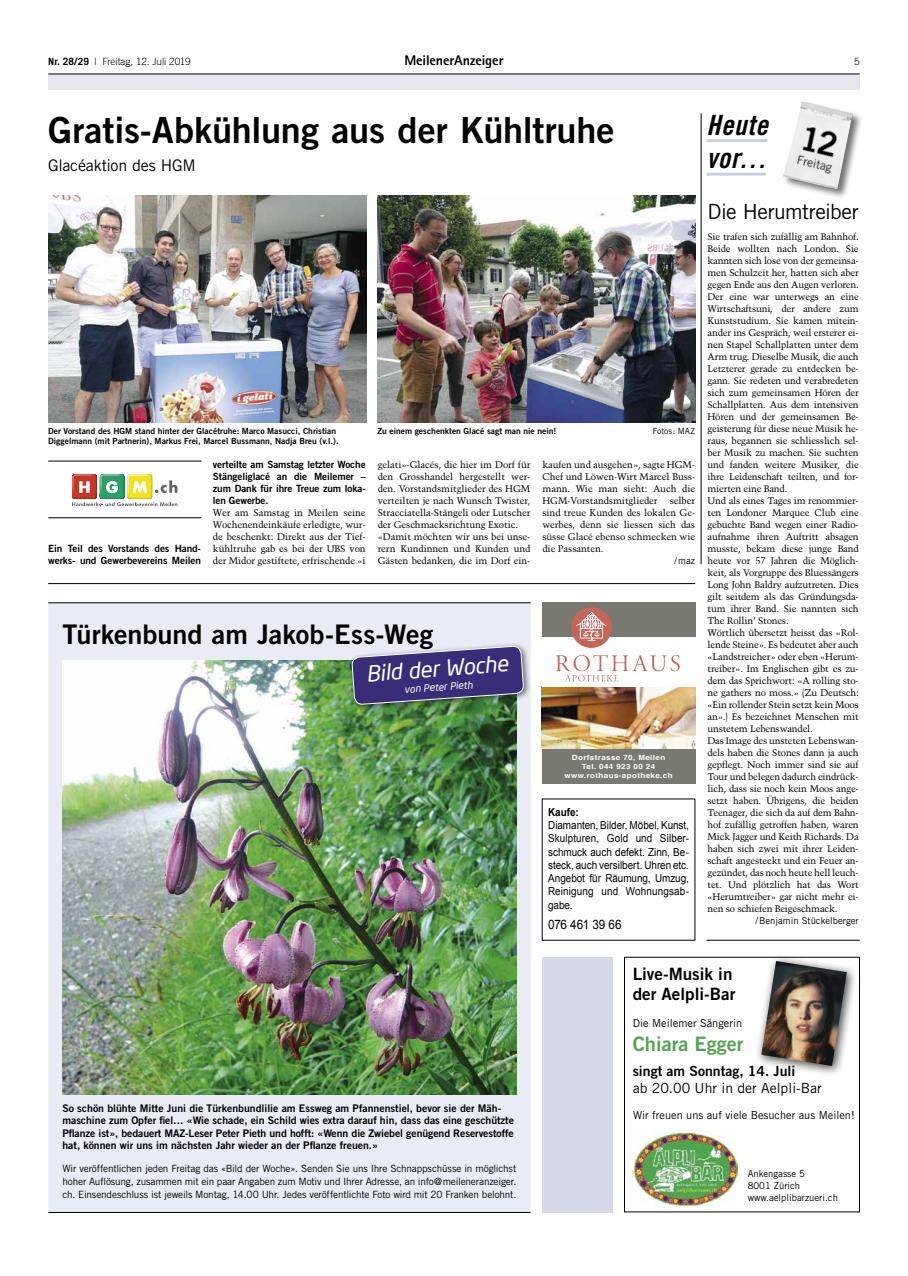
<style>
.page{position:relative;width:908px;height:1276px;background:#fff}
.page>*{position:absolute;margin:0;border:0;box-sizing:border-box;transform-origin:0 0}
.t1{font:36px "Trade Gothic Bold Two";letter-spacing:-.005em;color:#000}
.t2{font:28px/33.6px "Trade Gothic Bold Cond Twenty Obl";letter-spacing:.02em;color:#000}
.t3{font:27px "Trade Gothic Bold Two";color:#000}
.t4{font:italic 22px "Neo Sans";color:#fff}
.t5{font:21px "Trade Gothic";letter-spacing:-.025em;color:#000}
.t6{font:20px "Trade Gothic Bold Two";color:#52a450}
.t7{font:17px/20.4px "Trade Gothic Bold Two";color:#000}
.t8{font:16px "Trade Gothic";letter-spacing:-.02em;color:#000}
.t9{font:14px "Trade Gothic";color:#000}
.t10{font:14px "Trade Gothic Bold Two";color:#000}
.t11{font:800 14px "Rotis Sans Serif";letter-spacing:-.005em;color:#000}
.t12{font:13px "Arial";letter-spacing:-.01em;color:#000;scale:.9 1}
.t13{font:11px/13.2px "Arial";color:#000;text-align:justify;scale:.9 1}
.t14{font:11px "Trade Gothic";color:#000}
.t15{font:700 11px "Arial";letter-spacing:.005em;color:#000;scale:.9 1}
.t16{font:10.5px/12.6px "Trade Gothic Bold Two";letter-spacing:-.005em;color:#000}
.t17{font:10px/13px "Trade Gothic";letter-spacing:-.02em;color:#000;text-align:justify}
.t18{font:10px/12px "Trade Gothic Bold Two";letter-spacing:-.01em;color:#000}
.t19{font:300 10px "Trade Gothic";letter-spacing:-.015em;color:#000}
.t20{font:italic 10px "Neo Sans";color:#fff}
.t21{font:9.5px/12px "Trump Mediaeval";letter-spacing:-.02em;color:#000;text-align:justify}
.t22{font:9.5px/12px "Trade Gothic";color:#000}
.t23{font:8.5px "Trade Gothic Bold Two";color:#000}
.t24{font:8.5px "Trade Gothic";color:#000}
.t25{font:700 7.2px/9px "Helvetica";letter-spacing:.05em;color:#fff;text-align:center;scale:1.11 1}
.s1{font-weight:700}
</style>
<div class="page">
<div style="left:48px;top:74px;width:811px;height:15px;background:#e6e6f0"></div>
<hr style="left:48px;top:74px;width:811px;height:1px;background:#000">
<div style="left:781px;top:101px;width:82px;height:99px;background:#000;opacity:.55"></div>
<img style="left:782px;top:101px;width:70px;height:88px">
<hr style="left:706px;top:139px;width:61px;height:3px;background:#cccde2">
<hr style="left:706px;top:173px;width:59px;height:3px;background:#cccde2">
<hr style="left:706px;top:940px;width:153px;height:1px;background:#000">
<hr style="left:700px;top:113px;width:1px;height:451px;background:#000">
<div style="left:541px;top:957px;width:71px;height:255px;background:#d6d7e8"></div>
<hr style="left:48px;top:583px;width:646px;height:1px;background:#000">
<img style="left:377px;top:196px;width:317px;height:226px">
<img style="left:48px;top:196px;width:318px;height:226px">
<img style="left:632px;top:1130px;width:105px;height:75px">
<div style="left:754px;top:954px;width:103px;height:123px;background:#000;opacity:.75"></div>
<img style="left:760px;top:961px;width:86px;height:105px">
<svg style="left:72px;top:474px;width:105px;height:32px"></svg>
<hr style="left:48px;top:461px;width:153px;height:1px;background:#000">
<hr style="left:48px;top:517px;width:153px;height:1px;background:#000">
<div style="left:48px;top:603px;width:482px;height:609px;background:#e9ecf4"></div>
<hr style="left:48px;top:602px;width:482px;height:1px;background:#000">
<hr style="left:48px;top:1212px;width:482px;height:1px;background:#000">
<img style="left:62px;top:660px;width:454px;height:434px">
<div style="left:347px;top:642px;width:184px;height:70px;background:#000;opacity:.55"></div>
<svg style="left:351px;top:646px;width:172px;height:59px"></svg>
<div style="left:541px;top:602px;width:153px;height:182px;background:#7a7971"></div>
<img style="left:541px;top:686px;width:153px;height:63px">
<div style="left:541px;top:637px;width:153px;height:49px;background:#fff"></div>
<div style="left:570px;top:607px;width:41px;height:41px;background:#c36559;border-radius:50%"></div>
<svg style="left:576px;top:612px;width:30px;height:29px"></svg>
<svg style="left:555px;top:655px;width:124px;height:26px"></svg>
<p class="t19" style="left:48px;top:56px;width:144px"><span class="s1">Nr. 28/29</span> | Freitag, 12. Juli 2019</p>
<h3 class="t11" style="left:404px;top:52px;width:101px">MeilenerAnzeiger</h3>
<p class="t19" style="left:853px;top:56px;width:7px">5</p>
<h1 class="t1" style="left:48px;top:107px;width:567px">Gratis-Abkühlung aus der Kühltruhe</h1>
<h3 class="t8" style="left:48px;top:156px;width:149px">Glacéaktion des HGM</h3>
<p class="t23" style="left:48px;top:425px;width:289px">Der Vorstand des HGM stand hinter der Glacétruhe: Marco Masucci, Christian</p>
<p class="t23" style="left:377px;top:425px;width:180px">Zu einem geschenkten Glacé sagt man nie nein!</p>
<p class="t24" style="left:652px;top:425px;width:44px">Fotos: MAZ</p>
<p class="t23" style="left:48px;top:435px;width:292px">Diggelmann (mit Partnerin), Markus Frei, Marcel Bussmann, Nadja Breu (v.l.).</p>
<p class="t18" style="left:48px;top:542px;width:154px">Ein Teil des Vorstands des Hand&shy;werks- und Gewerbevereins Meilen</p>
<p class="t18" style="left:213px;top:458px;width:154px;text-align:justify">verteilte am Samstag letzter Woche Stängeliglacé an die Meilemer – zum Dank für ihre Treue zum loka&shy;len Gewerbe.</p>
<p class="t21" style="left:213px;top:507px;width:154px">Wer am Samstag in Meilen seine Wochenendeinkäufe erledigte, wur&shy;de beschenkt: Direkt aus der Tief&shy;kühltruhe gab es bei der UBS von der Midor gestiftete, erfrischende «i</p>
<p class="t21" style="left:377px;top:459px;width:154px;text-align:left">gelati»-Glacés, die hier im Dorf für den Grosshandel hergestellt wer&shy;den. Vorstandsmitglieder des HGM verteilten je nach Wunsch Twister, Stracciatella-Stängeli oder Lutscher der Geschmacksrichtung Exotic. «Damit möchten wir uns bei unse&shy;rern Kundinnen und Kunden und Gästen bedanken, die im Dorf ein-</p>
<p class="t21" style="left:542px;top:459px;width:154px">kaufen und ausgehen», sagte HGM-Chef und Löwen-Wirt Marcel Buss&shy;mann. Wie man sieht: Auch die HGM-Vorstandsmitglieder</p>
<p class="t21" style="left:542px;top:495px;width:154px;text-indent:127px">selber sind treue Kunden des lokalen Ge&shy;werbes, denn sie liessen sich das süsse Glacé ebenso schmecken wie die Passanten.</p>
<p class="t22" style="left:674px;top:554px;width:22px">/maz</p>
<h3 class="t3" style="left:62px;top:617px;width:372px">Türkenbund am Jakob-Ess-Weg</h3>
<h3 class="t4" style="left:365px;top:660px;width:144px;rotate:-4deg">Bild der Woche</h3>
<p class="t20" style="left:404px;top:683px;width:70px;rotate:-4deg">von Peter Pieth</p>
<p class="t25" style="left:564px;top:753px;width:99px">Dorfstrasse 70, Meilen<br>Tel. 044 923 00 24 www.rothaus-apotheke.ch</p>
<p class="t15" style="left:548px;top:806px;width:36px">Kaufe:</p>
<p class="t13" style="left:548px;top:819px;width:158px">Diamanten, Bilder, Möbel, Kunst, Skulpturen, Gold und Silber&shy;schmuck auch defekt. Zinn, Be&shy;steck, auch versilbert. Uhren etc.<br>Angebot für Räumung, Umzug, Reinigung und Wohnungsab&shy;gabe.</p>
<h3 class="t12" style="left:548px;top:917px;width:83px">076 461 39 66</h3>
<h2 class="t2" style="left:706px;top:108px;width:63px">Heute vor…</h2>
<h3 class="t5" style="left:707px;top:198px;width:153px">Die Herumtreiber</h3>
<p class="t21" style="left:707px;top:231px;width:153px;text-align:left">Sie trafen sich zufällig am Bahnhof.<br>Beide wollten nach London. Sie kannten sich lose von der gemeinsa&shy;men Schulzeit her, hatten sich aber gegen Ende aus den Augen verloren.<br>Der eine war unterwegs an eine Wirtschaftsuni, der andere zum Kunststudium. Sie kamen mitein&shy;ander ins Gespräch, weil ersterer ei&shy;nen Stapel Schallplatten unter dem Arm trug. Dieselbe Musik, die auch Letzterer gerade zu entdecken be&shy;gann. Sie redeten und verabredeten sich zum gemeinsamen Hören der Schallplatten. Aus dem intensiven Hören und der gemeinsamen Be&shy;geisterung für diese neue Musik he&shy;raus, begannen sie schliesslich sel&shy;ber Musik zu machen. Sie suchten und fanden weitere Musiker, die ihre Leidenschaft teilten, und for&shy;mierten eine Band.<br>Und als eines Tages im renommier&shy;ten Londoner Marquee Club eine gebuchte Band wegen einer Radio&shy;aufnahme ihren Auftritt absagen musste, bekam diese junge Band heute vor 57 Jahren die Möglich&shy;keit, als Vorgruppe des Bluessängers Long John Baldry aufzutreten. Dies gilt seitdem als das Gründungsda&shy;tum ihrer Band. Sie nannten sich The Rollin’ Stones.<br>Wörtlich übersetzt heisst das «Rol&shy;lende Steine». Es bedeutet aber auch «Landstreicher» oder eben «Herum&shy;treiber». Im Englischen gibt es zu&shy;dem das Sprichwort: «A rolling sto&shy;ne gathers no moss.» (Zu Deutsch: «Ein rollender Stein setzt kein Moos an».) Es bezeichnet Menschen mit unstetem Lebenswandel.<br>Das Image des unsteten Lebenswan&shy;dels haben die Stones dann ja auch gepflegt. Noch immer sind sie auf Tour und belegen dadurch eindrück&shy;lich, dass sie noch kein Moos ange&shy;setzt haben. Übrigens, die beiden Teenager, die sich da auf dem Bahn&shy;hof zufällig getroffen haben, waren Mick Jagger und Keith Richards. Da haben sich zwei mit ihrer Leiden&shy;schaft angesteckt und ein Feuer an&shy;gezündet, das noch heute hell leuch&shy;tet. Und plötzlich hat das Wort «Herumtreiber» gar nicht mehr ei&shy;nen so schiefen Beigeschmack.</p>
<p class="t22" style="left:755px;top:914px;width:105px">/Benjamin Stückelberger</p>
<p class="t16" style="left:62px;top:1101px;width:453px">So schön blühte Mitte Juni die Türkenbundlilie am Essweg am Pfannenstiel, bevor sie der Mäh&shy;maschine zum Opfer fiel… «Wie schade, ein Schild wies extra darauf hin, dass das eine geschützte Pflanze ist», bedauert MAZ-Leser Peter Pieth und hofft: «Wenn die Zwiebel genügend Reservestoffe hat, können wir uns im nächsten Jahr wieder an der Pflanze freuen.»</p>
<p class="t17" style="left:62px;top:1162px;width:455px">Wir veröffentlichen jeden Freitag das «Bild der Woche». Senden Sie uns Ihre Schnappschüsse in möglichst hoher Auflösung, zusammen mit ein paar Angaben zum Motiv und Ihrer Adresse, an info@meileneranzeiger. ch. Einsendeschluss ist jeweils Montag, 14.00 Uhr. Jedes veröffentlichte Foto wird mit 20 Franken belohnt.</p>
<h3 class="t7" style="left:632px;top:963px;width:104px">Live-Musik in der Aelpli-Bar</h3>
<p class="t14" style="left:632px;top:1016px;width:111px">Die Meilemer Sängerin</p>
<h3 class="t6" style="left:632px;top:1031px;width:112px">Chiara Egger</h3>
<h3 class="t10" style="left:632px;top:1062px;width:164px">singt am Sonntag, 14. Juli</h3>
<h3 class="t9" style="left:632px;top:1079px;width:190px">ab 20.00 Uhr in der Aelpli-Bar</h3>
<p class="t14" style="left:633px;top:1108px;width:223px">Wir freuen uns auf viele Besucher aus Meilen!</p>
<p class="t22" style="left:747px;top:1167px;width:92px">Ankengasse 5<br>8001 Zürich www.aelplibarzueri.ch</p>
</div>
